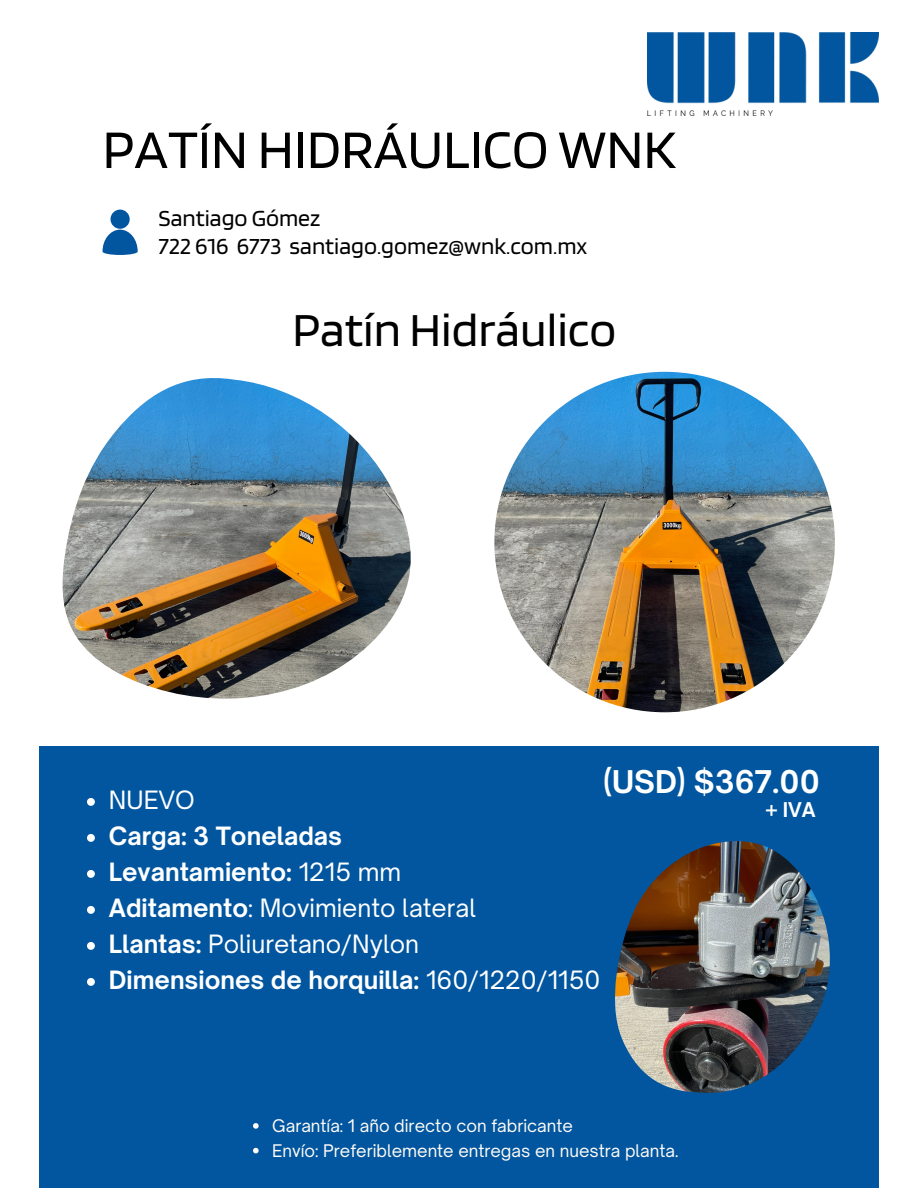
<style>
.page{position:relative;width:918px;height:1188px;background:#fff}
.page>*{position:absolute;margin:0;border:0;box-sizing:border-box;transform-origin:0 0}
.t1{font:56.4px "Blinker";color:#000}
.t2{font:49.35px "Blinker";color:#000}
.t3{font:700 30px "Open Sauce One";color:#fff}
.t4{font:700 24.15px "Open Sauce One";color:#fff}
.t5{font:24.15px "Open Sauce One";color:#fff}
.t6{font:24px "Blinker";color:#000}
.t7{font:700 19.5px "Open Sauce One";color:#fff}
.t8{font:16.65px "Open Sauce One";color:#fffbf6}
.s1{font-weight:400}
.s2{font-weight:700}
</style>
<div class="page">
<div style="left:39px;top:747px;width:840px;height:441px;background:#01569f"></div>
<img style="left:63px;top:378px;width:348px;height:321px">
<img style="left:615px;top:841px;width:215px;height:252px">
<svg style="left:103px;top:210px;width:34px;height:45px"></svg>
<img style="left:494px;top:372px;width:341px;height:340px;border-radius:50%">
<img style="left:647px;top:33px;width:232px;height:82px">
<svg style="left:87px;top:798px;width:8px;height:8px"></svg>
<svg style="left:87px;top:834px;width:8px;height:8px"></svg>
<svg style="left:87px;top:870px;width:8px;height:8px"></svg>
<svg style="left:87px;top:906px;width:8px;height:8px"></svg>
<svg style="left:87px;top:942px;width:8px;height:8px"></svg>
<svg style="left:87px;top:978px;width:8px;height:8px"></svg>
<svg style="left:253px;top:1123px;width:6px;height:6px"></svg>
<svg style="left:253px;top:1148px;width:6px;height:5px"></svg>
<p class="t1" style="left:103px;top:114px;width:575px">PATÍN HIDRÁULICO WNK</p>
<p class="t6" style="left:159px;top:203px;width:163px">Santiago Gómez</p>
<p class="t6" style="left:159px;top:230px;width:430px">722 616 6773 santiago.gomez@wnk.com.mx</p>
<p class="t2" style="left:293px;top:299px;width:325px">Patín Hidráulico</p>
<p class="t3" style="left:603px;top:763px;width:218px">(USD) $367.00</p>
<p class="t7" style="left:765px;top:798px;width:52px">+ IVA</p>
<p class="t5" style="left:109px;top:785px;width:87px">NUEVO</p>
<p class="t4" style="left:109px;top:821px;width:235px">Carga: 3 Toneladas</p>
<p class="t4" style="left:109px;top:857px;width:294px">Levantamiento: <span class="s1">1215 mm</span></p>
<p class="t5" style="left:109px;top:893px;width:369px"><span class="s2">Aditamento</span>: Movimiento lateral</p>
<p class="t5" style="left:109px;top:929px;width:312px"><span class="s2">Llantas:</span> Poliuretano/Nylon</p>
<p class="t4" style="left:109px;top:965px;width:493px">Dimensiones de horquilla: <span class="s1">160/1220/1150</span></p>
<p class="t8" style="left:272px;top:1115px;width:302px">Garantía: 1 año directo con fabricante</p>
<p class="t8" style="left:272px;top:1140px;width:408px">Envío: Preferiblemente entregas en nuestra planta.</p>
</div>
